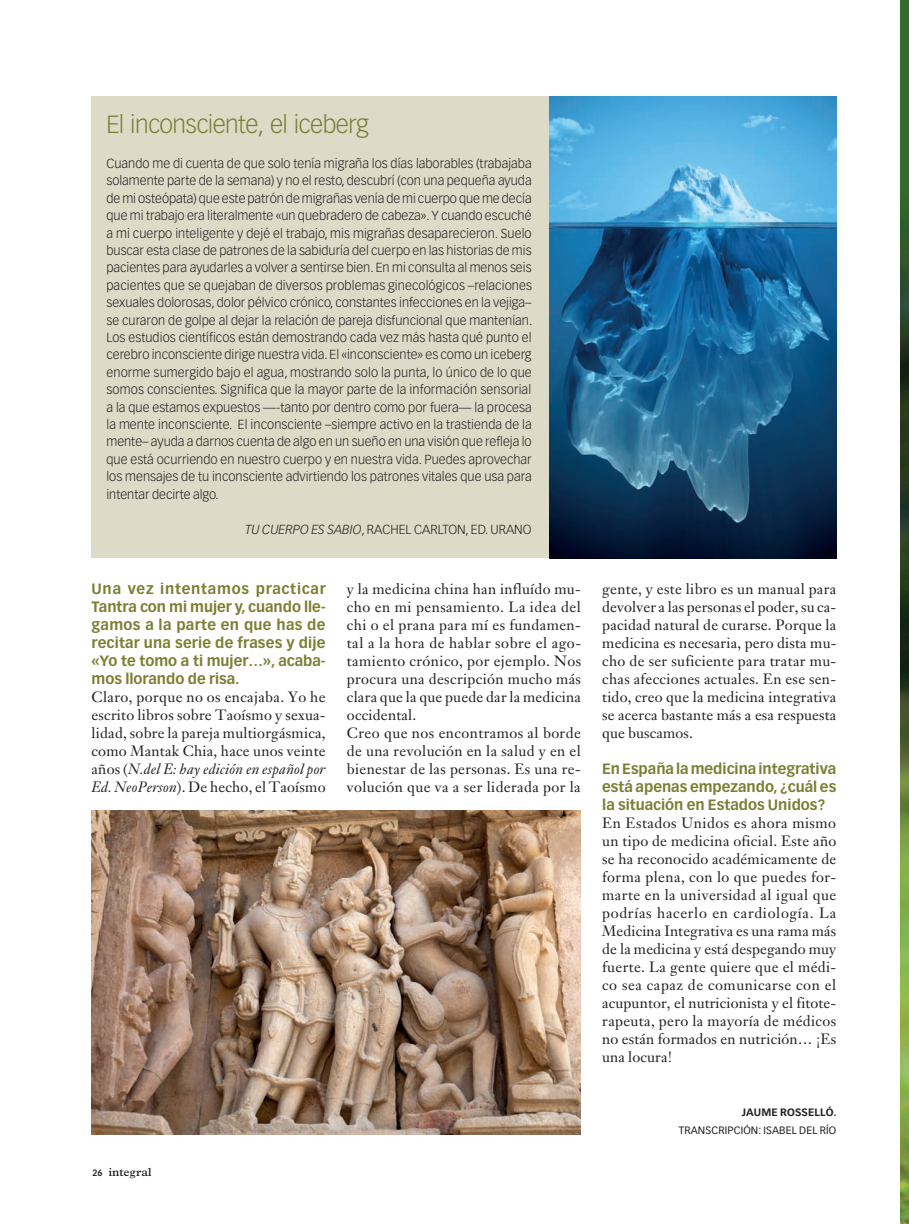
<style>
.page{position:relative;width:909px;height:1224px;background:#fff}
.page>*{position:absolute;margin:0;border:0;box-sizing:border-box;transform-origin:0 0}
.t1{font:300 24.45px "Vectora LH";letter-spacing:-.025em;color:#7a7f33}
.t2{font:14.7px/18px "Janson Text";letter-spacing:.025em;color:#231f20;text-align:justify}
.t3{font:700 14.7px/18px "Vectora LH";color:#7a7f33;text-align:justify}
.t4{font:300 12.9px/17.4px "Vectora LH";color:#231f20;text-align:justify}
.t5{font:700 12px "Plantin";letter-spacing:-.03em;color:#231f20}
.t6{font:10.5px "Vectora LH";letter-spacing:.01em;color:#231f20}
.t7{font:700 10.5px "Vectora LH";letter-spacing:.01em;color:#231f20}
.s1{font-style:italic}
.s2{font-family:"Vectora LH";font-size:9px}
</style>
<div class="page">
<div style="left:899px;top:0;width:9px;height:1223px;background:#346a2e"></div>
<img style="left:899px;top:193px;width:9px;height:1030px">
<div style="left:91px;top:97px;width:489px;height:461px;background:#dddbc7"></div>
<img style="left:549px;top:97px;width:287px;height:461px">
<img style="left:91px;top:810px;width:489px;height:324px">
<h1 class="t1" style="left:106px;top:110px;width:264px">El inconsciente, el iceberg</h1>
<p class="t4" style="left:106px;top:155px;width:427px">Cuando me di cuenta de que solo tenía migraña los días laborables (trabajaba solamente parte de la semana) y no el resto, descubrí (con una pequeña ayuda de mi osteópata) que este patrón de migrañas venía de mi cuerpo que me decía que mi trabajo era literalmente «un quebradero de cabeza». Y cuando escuché a mi cuerpo inteligente y dejé el trabajo, mis migrañas desaparecieron. Suelo buscar esta clase de patrones de la sabiduría del cuerpo en las historias de mis pacientes para ayudarles a volver a sentirse bien. En mi consulta al menos seis pacientes que se quejaban de diversos problemas ginecológicos –relaciones sexuales dolorosas, dolor pélvico crónico, constantes infecciones en la vejiga– se curaron de golpe al dejar la relación de pareja disfuncional que mantenían.<br>Los estudios científicos están demostrando cada vez más hasta qué punto el cerebro inconsciente dirige nuestra vida. El «inconsciente» es como un iceberg enorme sumergido bajo el agua, mostrando solo la punta, lo único de lo que somos conscientes. Significa que la mayor parte de la información sensorial a la que estamos expuestos —-tanto por dentro como por fuera— la procesa la mente inconsciente. El inconsciente –siempre activo en la trastienda de la mente– ayuda a darnos cuenta de algo en un sueño en una visión que refleja lo que está ocurriendo en nuestro cuerpo y en nuestra vida. Puedes aprovechar los mensajes de tu inconsciente advirtiendo los patrones vitales que usa para intentar decirte algo.</p>
<p class="t4" style="left:245px;top:520px;width:288px"><span class="s1">TU CUERPO ES SABIO</span>, RACHEL CARLTON, ED. URANO</p>
<p class="t3" style="left:91px;top:580px;width:235px">Una vez intentamos practicar Tantra con mi mujer y, cuando lle&shy;gamos a la parte en que has de recitar una serie de frases y dije «Yo te tomo a ti mujer…», acaba&shy;mos llorando de risa.</p>
<p class="t2" style="left:91px;top:688px;width:235px">Claro, porque no os encajaba. Yo he escrito libros sobre Taoísmo y sexua&shy;lidad, sobre la pareja multiorgásmica, como Mantak Chia, hace unos veinte años (<span class="s1">N.del E: hay edición en español por Ed. NeoPerson</span>). De hecho, el Taoísmo</p>
<p class="t2" style="left:347px;top:580px;width:235px;text-align:left">y la medicina china han influído mu&shy;cho en mi pensamiento. La idea del chi o el prana para mí es fundamen&shy;tal a la hora de hablar sobre el ago&shy;tamiento crónico, por ejemplo. Nos procura una descripción mucho más clara que la que puede dar la medicina occidental.<br>Creo que nos encontramos al borde de una revolución en la salud y en el bienestar de las personas. Es una re&shy;volución que va a ser liderada por la</p>
<p class="t5" style="left:93px;top:1164px;width:61px"><span class="s2">26</span> integral</p>
<p class="t2" style="left:602px;top:580px;width:236px">gente, y este libro es un manual para devolver a las personas el poder, su ca&shy;pacidad natural de curarse. Porque la medicina es necesaria, pero dista mu&shy;cho de ser suficiente para tratar mu&shy;chas afecciones actuales. En ese sen&shy;tido, creo que la medicina integrativa se acerca bastante más a esa respuesta que buscamos.</p>
<p class="t3" style="left:602px;top:760px;width:235px">En España la medicina integrativa está apenas empezando, ¿cuál es la situación en Estados Unidos?</p>
<p class="t2" style="left:602px;top:814px;width:235px">En Estados Unidos es ahora mismo un tipo de medicina oficial. Este año se ha reconocido académicamente de forma plena, con lo que puedes for&shy;marte en la universidad al igual que podrías hacerlo en cardiología. La Medicina Integrativa es una rama más de la medicina y está despegando muy fuerte. La gente quiere que el médi&shy;co sea capaz de comunicarse con el acupuntor, el nutricionista y el fitote&shy;rapeuta, pero la mayoría de médicos no están formados en nutrición… ¡Es una locura!</p>
<p class="t7" style="left:741px;top:1106px;width:96px">JAUME ROSSELLÓ.</p>
<p class="t6" style="left:678px;top:1124px;width:159px">TRANSCRIPCIÓN: ISABEL DEL RÍO</p>
</div>
